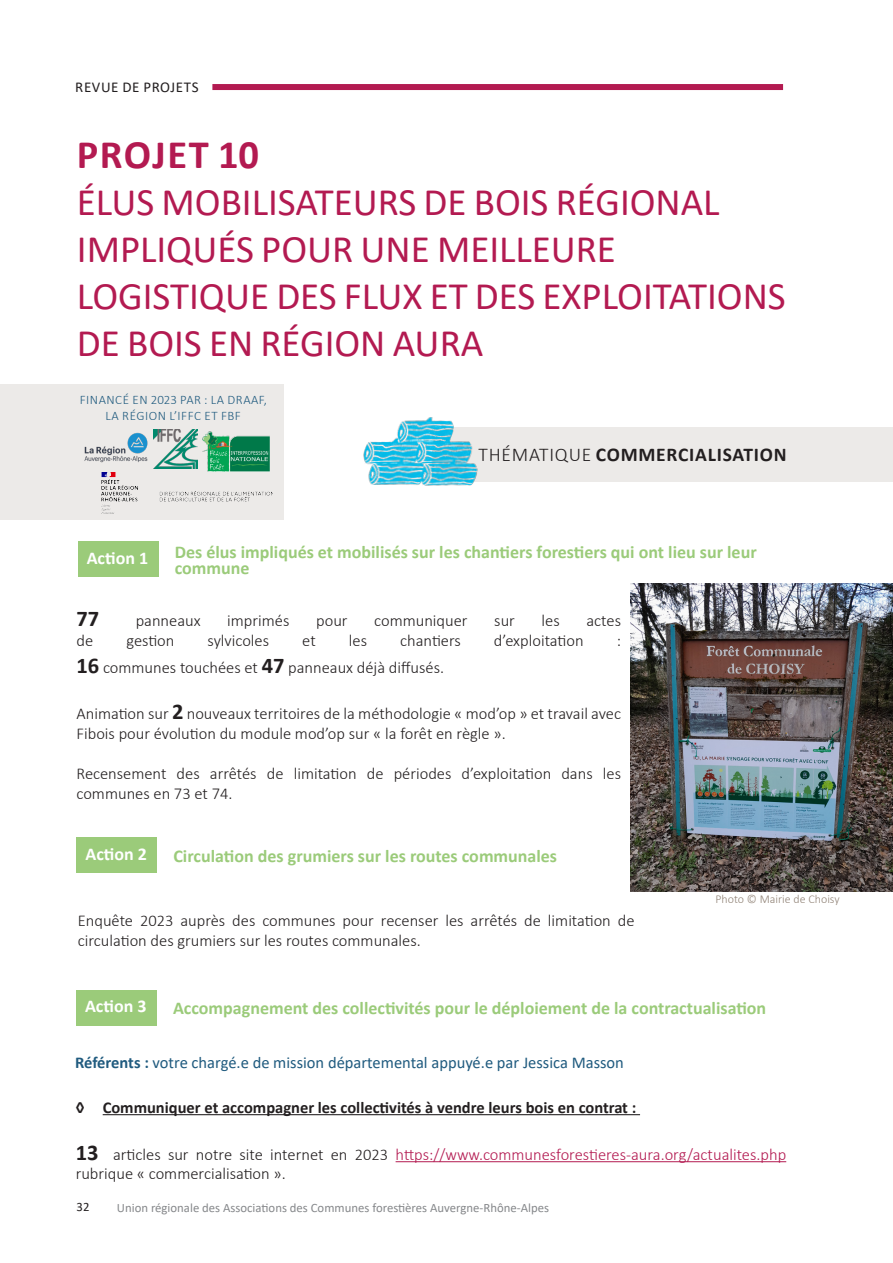
<style>
.page{position:relative;width:893px;height:1263px;background:#fff}
.page>*{position:absolute;margin:0;border:0;box-sizing:border-box;transform-origin:0 0}
.t1{font:700 40.5px "Calibri";letter-spacing:.035em;color:#b31a51}
.t2{font:39px/46.8px "Calibri";color:#b31a51}
.t3{font:700 22.5px "Calibri";color:#231f20}
.t4{font:700 19.5px "Calibri";letter-spacing:.04em;color:#231f20}
.t5{font:700 18px/16.5px "Calibri";color:#9bcb7a}
.t6{font:700 18px "Calibri";color:#fff}
.t7{font:300 16.5px/19.8px "Calibri";color:#231f20}
.t8{font:16.5px "Calibri";color:#205b7f}
.t9{font:700 16.5px "Calibri";color:#231f20}
.Titre_de_section_de_page_-_Noir{font:15px "Calibri";letter-spacing:.04em;color:#231f20}
.t10{font:300 12.9px/15.6px "Calibri";letter-spacing:.04em;color:#205b7f;text-align:center}
.t11{font:12.75px "Calibri";color:#86888b}
.t12{font:12.75px "Calibri";color:#231f20}
.t13{font:300 12px "Calibri";color:#918377}
.s1{font-weight:300}
.s2{font-weight:700;font-size:22.5px}
.s3{font-weight:700}
.s4{color:#b31a51}
</style>
<div class="page">
<div style="left:212px;top:84px;width:571px;height:6px;background:#b31a51"></div>
<div style="left:432px;top:428px;width:461px;height:54px;background:#eceae8"></div>
<img style="left:363px;top:417px;width:117px;height:69px">
<div style="left:78px;top:541px;width:80px;height:36px;background:#9bcb7a"></div>
<div style="left:77px;top:837px;width:80px;height:36px;background:#9bcb7a"></div>
<div style="left:76px;top:990px;width:81px;height:35px;background:#9bcb7a"></div>
<hr style="left:103px;top:1114px;width:537px;height:1px;background:#231f20">
<hr style="left:396px;top:1161px;width:390px;height:1px;background:#b31a51">
<img style="left:631px;top:583px;width:262px;height:308px">
<div style="left:0;top:384px;width:284px;height:135px;background:#eceae8"></div>
<img style="left:155px;top:429px;width:43px;height:40px">
<img style="left:202px;top:431px;width:67px;height:41px">
<img style="left:102px;top:472px;width:170px;height:42px">
<img style="left:84px;top:429px;width:71px;height:40px">
<p class="Titre_de_section_de_page_-_Noir" style="left:75px;top:77px;width:125px">REVUE DE PROJETS</p>
<p class="t1" style="left:77px;top:125px;width:184px">PROJET 10</p>
<p class="t2" style="left:77px;top:178px;width:710px">ÉLUS MOBILISATEURS DE BOIS RÉGIONAL<br>IMPLIQUÉS POUR UNE MEILLEURE<br>LOGISTIQUE DES FLUX ET DES EXPLOITATIONS<br>DE BOIS EN RÉGION AURA</p>
<p class="t10" style="left:80px;top:392px;width:189px">FINANCÉ EN 2023 PAR : LA DRAAF,<br>LA RÉGION L’IFFC ET FBF</p>
<p class="t4" style="left:478px;top:440px;width:310px"><span class="s1">THÉMATIQUE</span> COMMERCIALISATION</p>
<p class="t6" style="left:87px;top:545px;width:63px">Action 1</p>
<p class="t5" style="left:175px;top:543px;width:584px">Des élus impliqués et mobilisés sur les chantiers forestiers qui ont lieu sur leur commune</p>
<p class="t3" style="left:77px;top:602px;width:24px">77</p>
<p class="t7" style="left:136px;top:610px;width:66px">panneaux</p>
<p class="t7" style="left:227px;top:610px;width:64px">imprimés</p>
<p class="t7" style="left:316px;top:610px;width:33px">pour</p>
<p class="t7" style="left:374px;top:610px;width:95px">communiquer</p>
<p class="t7" style="left:494px;top:610px;width:22px">sur</p>
<p class="t7" style="left:542px;top:610px;width:20px">les</p>
<p class="t7" style="left:586px;top:610px;width:36px">actes</p>
<p class="t7" style="left:77px;top:630px;width:18px">de</p>
<p class="t7" style="left:126px;top:630px;width:50px">gestion</p>
<p class="t7" style="left:208px;top:630px;width:63px">sylvicoles</p>
<p class="t7" style="left:302px;top:630px;width:15px">et</p>
<p class="t7" style="left:349px;top:630px;width:20px">les</p>
<p class="t7" style="left:400px;top:630px;width:62px">chantiers</p>
<p class="t7" style="left:494px;top:630px;width:91px">d’exploitation</p>
<p class="t7" style="left:617px;top:630px;width:6px">:</p>
<p class="t7" style="left:77px;top:657px;width:369px"><span class="s2">16</span> communes touchées et <span class="s2">47</span> panneaux déjà diffusés.</p>
<p class="t7" style="left:77px;top:704px;width:546px">Animation sur <span class="s2">2</span> nouveaux territoires de la méthodologie « mod’op » et travail avec<br>Fibois pour évolution du module mod’op sur « la forêt en règle ».</p>
<p class="t7" style="left:77px;top:763px;width:546px">Recensement des arrêtés de limitation de périodes d’exploitation dans les communes en 73 et 74.</p>
<p class="t6" style="left:85px;top:841px;width:63px">Action 2</p>
<p class="t5" style="left:173px;top:848px;width:385px">Circulation des grumiers sur les routes communales</p>
<p class="t7" style="left:78px;top:910px;width:558px">Enquête 2023 auprès des communes pour recenser les arrêtés de limitation de circulation des grumiers sur les routes communales.</p>
<p class="t13" style="left:716px;top:891px;width:126px">Photo © Mairie de Choisy</p>
<p class="t6" style="left:85px;top:994px;width:63px">Action 3</p>
<p class="t5" style="left:173px;top:1000px;width:595px">Accompagnement des collectivités pour le déploiement de la contractualisation</p>
<p class="t8" style="left:75px;top:1051px;width:550px"><span class="s3">Référents :</span> votre chargé.e de mission départemental appuyé.e par Jessica Masson</p>
<p class="t9" style="left:76px;top:1096px;width:562px">◊ Communiquer et accompagner les collectivités à vendre leurs bois en contrat :</p>
<p class="t7" style="left:76px;top:1144px;width:712px"><span class="s2">13</span> articles sur notre site internet en 2023 <span class="s4">https://www.communesforestieres-aura.org/actualites.php </span>rubrique « commercialisation ».</p>
<p class="t12" style="left:77px;top:1197px;width:14px">32</p>
<p class="t11" style="left:117px;top:1199px;width:434px">Union régionale des Associations des Communes forestières Auvergne-Rhône-Alpes</p>
</div>
